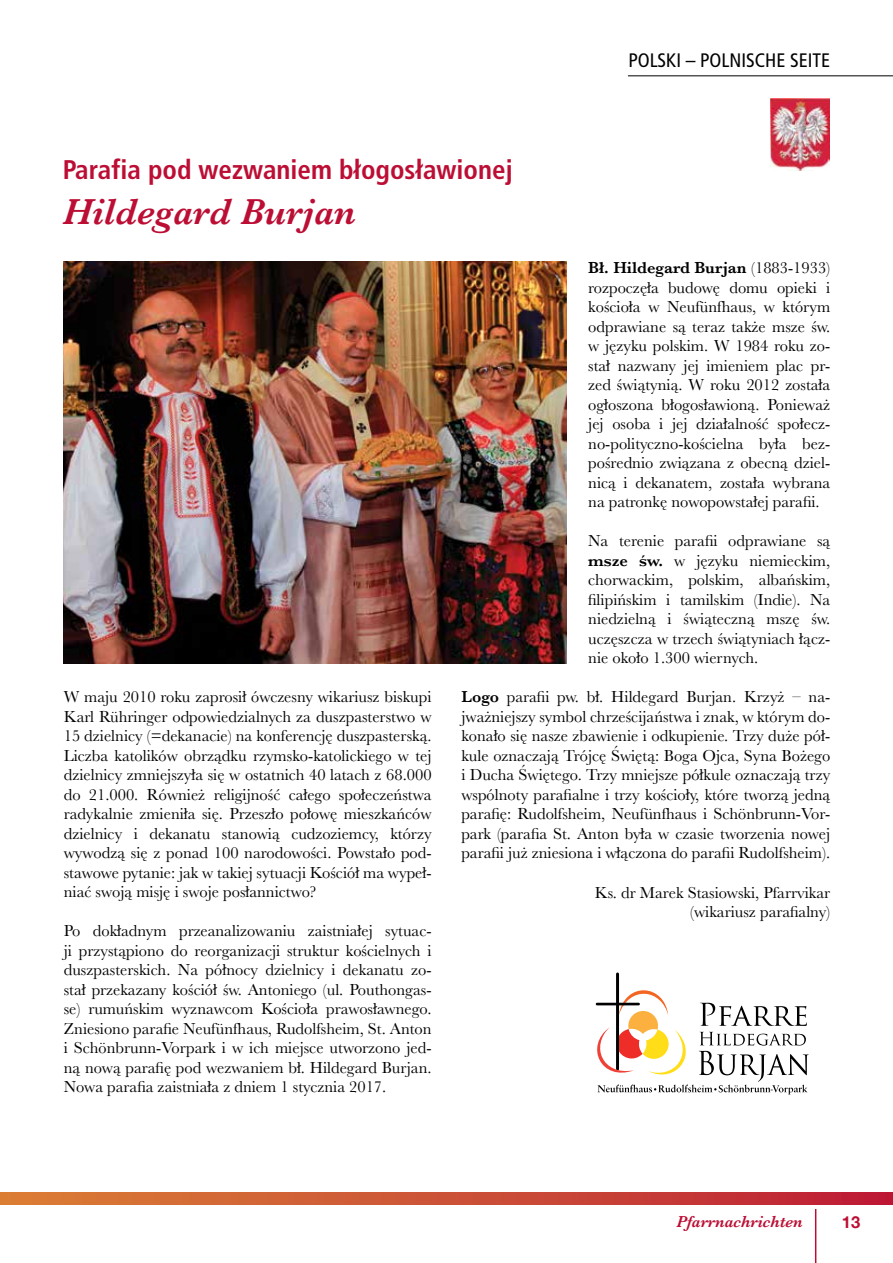
<style>
.page{position:relative;width:893px;height:1263px;background:#fff}
.page>*{position:absolute;margin:0;border:0;box-sizing:border-box;transform-origin:0 0}
.t1{font:italic 600 37.5px "Baskerville";color:#bc0e34}
.t2{font:700 condensed 27px "Frutiger";color:#bc0e34}
.t3{font:condensed 19.5px "Frutiger";color:#000}
.t4{font:16.5px/19.5px "Baskerville";color:#000;text-align:justify}
.t5{font:italic 600 16.5px "Baskerville";color:#bc0e34}
.t6{font:700 16.5px "Helvetica Neue";color:#bc0e34}
.s1{font-weight:600}
</style>
<div class="page">
<hr style="left:815px;top:1209px;width:1px;height:54px;background:#bc0e34">
<svg style="left:0;top:1193px;width:893px;height:12px;background:#cb4f36"></svg>
<hr style="left:628px;top:75px;width:265px;height:1px;background:#000">
<img style="left:771px;top:98px;width:59px;height:72px">
<img style="left:64px;top:262px;width:503px;height:401px">
<hr style="left:616px;top:972px;width:3px;height:98px;background:#000">
<svg style="left:596px;top:980px;width:213px;height:114px"></svg>
<h2 class="t2" style="left:63px;top:154px;width:451px">Parafia pod wezwaniem błogosławionej</h2>
<h1 class="t1" style="left:63px;top:187px;width:295px">Hildegard Burjan</h1>
<p class="t3" style="left:628px;top:49px;width:201px">POLSKI – POLNISCHE SEITE</p>
<p class="t4" style="left:64px;top:687px;width:369px">W maju 2010 roku zaprosił ówczesny wikariusz biskupi Karl Rühringer odpowiedzialnych za duszpasterstwo w 15 dzielnicy (=dekanacie) na konferencję duszpasterską.<br>Liczba katolików obrządku rzymsko-katolickiego w tej dzielnicy zmniejszyła się w ostatnich 40 latach z 68.000 do 21.000. Również religijność całego społeczeństwa radykalnie zmieniła się. Przeszło połowę mieszkańców dzielnicy i dekanatu stanowią cudzoziemcy, którzy wywodzą się z ponad 100 narodowości. Powstało pod&shy;stawowe pytanie: jak w takiej sytuacji Kościół ma wypeł&shy;niać swoją misję i swoje posłannictwo?</p>
<p class="t4" style="left:64px;top:921px;width:369px">Po dokładnym przeanalizowaniu zaistniałej sytuac&shy;ji przystąpiono do reorganizacji struktur kościelnych i duszpasterskich. Na północy dzielnicy i dekanatu zo&shy;stał przekazany kościół św. Antoniego (ul. Pouthongas&shy;se) rumuńskim wyznawcom Kościoła prawosławnego.<br>Zniesiono parafie Neufünfhaus, Rudolfsheim, St. Anton i Schönbrunn-Vorpark i w ich miejsce utworzono jed&shy;ną nową parafię pod wezwaniem bł. Hildegard Burjan.<br>Nowa parafia zaistniała z dniem 1 stycznia 2017.</p>
<p class="t4" style="left:588px;top:258px;width:244px"><span class="s1">Bł. Hildegard Burjan</span> (1883-1933) rozpoczęła budowę domu opieki i kościoła w Neufünfhaus, w którym odprawiane są teraz także msze św. w języku polskim. W 1984 roku zo&shy;stał nazwany jej imieniem plac pr&shy;zed świątynią. W roku 2012 została ogłoszona błogosławioną. Ponieważ jej osoba i jej działalność społecz&shy;no-polityczno-kościelna była bez&shy;pośrednio związana z obecną dziel&shy;nicą i dekanatem, została wybrana na patronkę nowopowstałej parafii.</p>
<p class="t4" style="left:588px;top:531px;width:244px">Na terenie parafii odprawiane są <span class="s1">msze św.</span> w języku niemieckim, chorwackim, polskim, albańskim, filipińskim i tamilskim (Indie). Na niedzielną i świąteczną mszę św. uczęszcza w trzech świątyniach łącz&shy;nie około 1.300 wiernych.</p>
<p class="t4" style="left:461px;top:688px;width:370px"><span class="s1">Logo</span> parafii pw. bł. Hildegard Burjan. Krzyż – na&shy;jważniejszy symbol chrześcijaństwa i znak, w którym do&shy;konało się nasze zbawienie i odkupienie. Trzy duże pół&shy;kule oznaczają Trójcę Świętą: Boga Ojca, Syna Bożego i Ducha Świętego. Trzy mniejsze półkule oznaczają trzy wspólnoty parafialne i trzy kościoły, które tworzą jedną parafię: Rudolfsheim, Neufünfhaus i Schönbrunn-Vor&shy;park (parafia St. Anton była w czasie tworzenia nowej parafii już zniesiona i włączona do parafii Rudolfsheim).</p>
<p class="t4" style="left:595px;top:883px;width:237px;text-align:right">Ks. dr Marek Stasiowski, Pfarrvikar (wikariusz parafialny)</p>
<p class="t5" style="left:676px;top:1210px;width:128px">Pfarrnachrichten</p>
<p class="t6" style="left:842px;top:1209px;width:20px">13</p>
</div>
